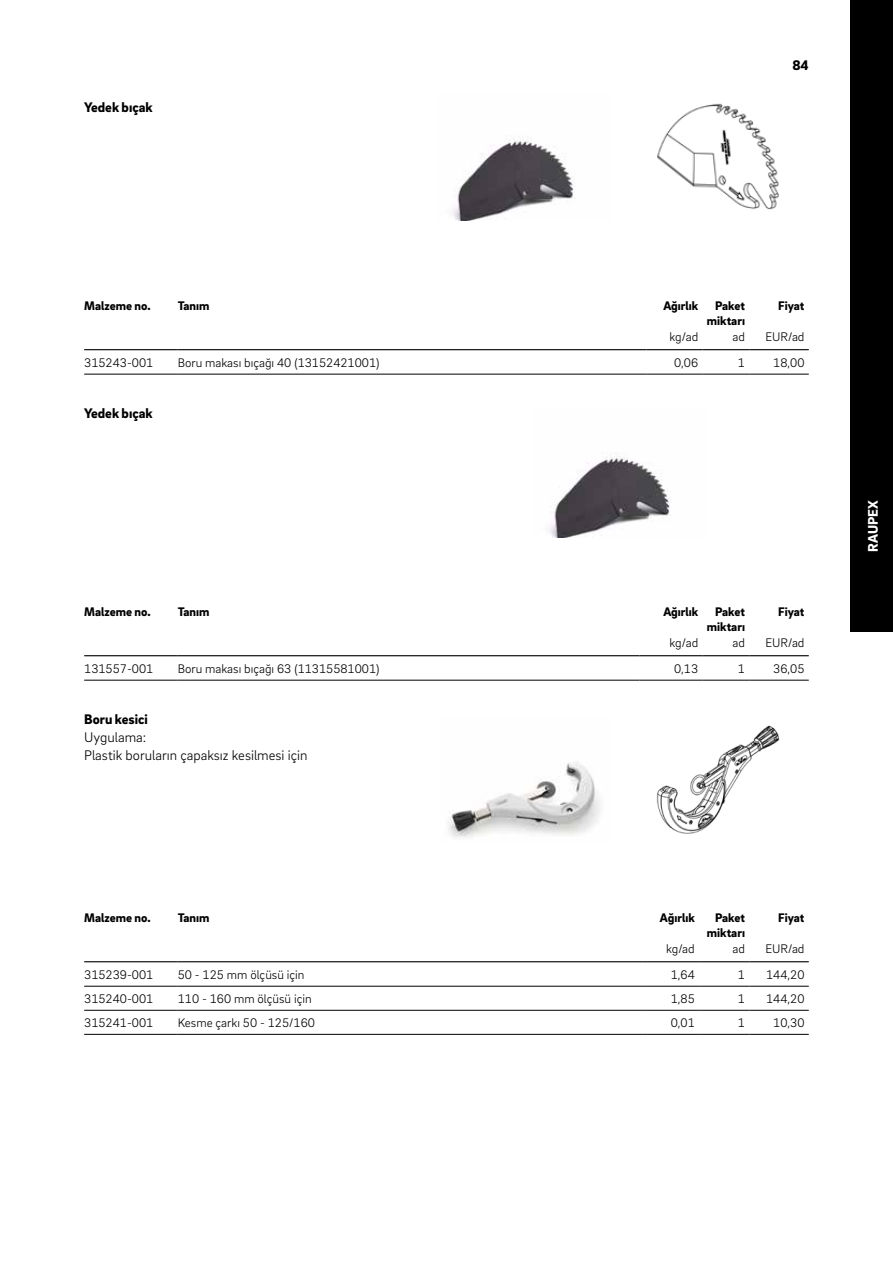
<style>
.page{position:relative;width:893px;height:1263px;background:#fff}
.page>*{position:absolute;margin:0;border:0;box-sizing:border-box;transform-origin:0 0}
.t1{font:300 14.25px/18px "Brix Sans";color:#000}
.t2{font:900 14.25px "Brix Sans";color:#000}
.t3{font:900 14.25px "Brix Sans";color:#fff}
.t4{font:300 12.75px "Brix Sans";color:#000}
.t5{font:900 12.75px/15px "Brix Sans";color:#000;text-align:right}
</style>
<div class="page">
<div style="left:850px;top:0;width:43px;height:631px;background:#000"></div>
<img style="left:453px;top:138px;width:122px;height:82px">
<img style="left:657px;top:103px;width:122px;height:107px">
<hr style="left:84px;top:349px;width:94px;height:1px;background:#000">
<hr style="left:178px;top:349px;width:468px;height:1px;background:#000">
<hr style="left:646px;top:349px;width:56px;height:1px;background:#000">
<hr style="left:702px;top:349px;width:47px;height:1px;background:#000">
<hr style="left:749px;top:349px;width:60px;height:1px;background:#000">
<hr style="left:84px;top:374px;width:94px;height:1px;background:#000">
<hr style="left:178px;top:374px;width:468px;height:1px;background:#000">
<hr style="left:646px;top:374px;width:56px;height:1px;background:#000">
<hr style="left:702px;top:374px;width:47px;height:1px;background:#000">
<hr style="left:749px;top:374px;width:60px;height:1px;background:#000">
<img style="left:550px;top:452px;width:121px;height:85px">
<hr style="left:84px;top:655px;width:94px;height:1px;background:#000">
<hr style="left:178px;top:655px;width:461px;height:1px;background:#000">
<hr style="left:639px;top:655px;width:63px;height:1px;background:#000">
<hr style="left:702px;top:655px;width:47px;height:1px;background:#000">
<hr style="left:749px;top:655px;width:60px;height:1px;background:#000">
<hr style="left:84px;top:680px;width:94px;height:1px;background:#000">
<hr style="left:178px;top:680px;width:461px;height:1px;background:#000">
<hr style="left:639px;top:680px;width:63px;height:1px;background:#000">
<hr style="left:702px;top:680px;width:47px;height:1px;background:#000">
<hr style="left:749px;top:680px;width:60px;height:1px;background:#000">
<img style="left:448px;top:762px;width:152px;height:76px">
<img style="left:656px;top:725px;width:124px;height:109px">
<hr style="left:84px;top:961px;width:94px;height:1px;background:#000">
<hr style="left:178px;top:961px;width:464px;height:1px;background:#000">
<hr style="left:642px;top:961px;width:57px;height:1px;background:#000">
<hr style="left:699px;top:961px;width:50px;height:1px;background:#000">
<hr style="left:749px;top:961px;width:60px;height:1px;background:#000">
<hr style="left:84px;top:986px;width:94px;height:1px;background:#000">
<hr style="left:178px;top:986px;width:464px;height:1px;background:#000">
<hr style="left:642px;top:986px;width:57px;height:1px;background:#000">
<hr style="left:699px;top:986px;width:50px;height:1px;background:#000">
<hr style="left:749px;top:986px;width:60px;height:1px;background:#000">
<hr style="left:84px;top:1010px;width:94px;height:1px;background:#000">
<hr style="left:84px;top:1034px;width:94px;height:1px;background:#000">
<hr style="left:178px;top:1010px;width:464px;height:1px;background:#000">
<hr style="left:178px;top:1034px;width:464px;height:1px;background:#000">
<hr style="left:642px;top:1010px;width:57px;height:1px;background:#000">
<hr style="left:642px;top:1034px;width:57px;height:1px;background:#000">
<hr style="left:699px;top:1010px;width:50px;height:1px;background:#000">
<hr style="left:699px;top:1034px;width:50px;height:1px;background:#000">
<hr style="left:749px;top:1010px;width:60px;height:1px;background:#000">
<hr style="left:749px;top:1034px;width:60px;height:1px;background:#000">
<p class="t2" style="left:84px;top:97px;width:70px">Yedek bıçak</p>
<p class="t2" style="left:792px;top:56px;width:18px">84</p>
<p class="t5" style="left:84px;top:297px;width:68px">Malzeme no.</p>
<p class="t5" style="left:178px;top:297px;width:33px">Tanım</p>
<p class="t5" style="left:663px;top:297px;width:36px">Ağırlık</p>
<p class="t5" style="left:707px;top:297px;width:40px">Paket miktarı</p>
<p class="t5" style="left:778px;top:297px;width:28px">Fiyat</p>
<p class="t4" style="left:670px;top:329px;width:30px">kg/ad</p>
<p class="t4" style="left:732px;top:329px;width:14px">ad</p>
<p class="t4" style="left:765px;top:329px;width:41px">EUR/ad</p>
<p class="t4" style="left:84px;top:354px;width:71px">315243-001</p>
<p class="t4" style="left:178px;top:354px;width:203px">Boru makası bıçağı 40 (13152421001)</p>
<p class="t4" style="left:674px;top:354px;width:26px">0,06</p>
<p class="t4" style="left:738px;top:354px;width:9px">1</p>
<p class="t4" style="left:773px;top:354px;width:33px">18,00</p>
<p class="t2" style="left:84px;top:403px;width:70px">Yedek bıçak</p>
<p class="t5" style="left:84px;top:603px;width:68px">Malzeme no.</p>
<p class="t5" style="left:178px;top:603px;width:33px">Tanım</p>
<p class="t5" style="left:663px;top:603px;width:36px">Ağırlık</p>
<p class="t5" style="left:707px;top:603px;width:40px">Paket miktarı</p>
<p class="t5" style="left:778px;top:603px;width:28px">Fiyat</p>
<p class="t4" style="left:670px;top:635px;width:30px">kg/ad</p>
<p class="t4" style="left:732px;top:635px;width:14px">ad</p>
<p class="t4" style="left:765px;top:635px;width:41px">EUR/ad</p>
<p class="t4" style="left:84px;top:660px;width:71px">131557-001</p>
<p class="t4" style="left:178px;top:660px;width:203px">Boru makası bıçağı 63 (11315581001)</p>
<p class="t4" style="left:674px;top:660px;width:26px">0,13</p>
<p class="t4" style="left:738px;top:660px;width:9px">1</p>
<p class="t4" style="left:773px;top:660px;width:33px">36,05</p>
<p class="t2" style="left:84px;top:709px;width:65px">Boru kesici</p>
<p class="t1" style="left:84px;top:727px;width:225px">Uygulama:<br>Plastik boruların çapaksız kesilmesi için</p>
<p class="t5" style="left:84px;top:909px;width:68px">Malzeme no.</p>
<p class="t5" style="left:178px;top:909px;width:33px">Tanım</p>
<p class="t5" style="left:660px;top:909px;width:36px">Ağırlık</p>
<p class="t5" style="left:707px;top:909px;width:40px">Paket miktarı</p>
<p class="t5" style="left:778px;top:909px;width:28px">Fiyat</p>
<p class="t4" style="left:666px;top:941px;width:30px">kg/ad</p>
<p class="t4" style="left:732px;top:941px;width:14px">ad</p>
<p class="t4" style="left:765px;top:941px;width:41px">EUR/ad</p>
<p class="t4" style="left:84px;top:966px;width:71px">315239-001</p>
<p class="t4" style="left:178px;top:966px;width:128px">50 - 125 mm ölçüsü için</p>
<p class="t4" style="left:671px;top:966px;width:26px">1,64</p>
<p class="t4" style="left:738px;top:966px;width:9px">1</p>
<p class="t4" style="left:766px;top:966px;width:40px">144,20</p>
<p class="t4" style="left:84px;top:990px;width:71px">315240-001</p>
<p class="t4" style="left:178px;top:990px;width:135px">110 - 160 mm ölçüsü için</p>
<p class="t4" style="left:671px;top:990px;width:26px">1,85</p>
<p class="t4" style="left:738px;top:990px;width:9px">1</p>
<p class="t4" style="left:766px;top:990px;width:40px">144,20</p>
<p class="t4" style="left:84px;top:1014px;width:71px">315241-001</p>
<p class="t4" style="left:178px;top:1014px;width:139px">Kesme çarkı 50 - 125/160</p>
<p class="t4" style="left:671px;top:1014px;width:26px">0,01</p>
<p class="t4" style="left:738px;top:1014px;width:9px">1</p>
<p class="t4" style="left:773px;top:1014px;width:33px">10,30</p>
<p class="t3" style="left:864px;top:552px;width:53px;rotate:-90deg">RAUPEX</p>
</div>
